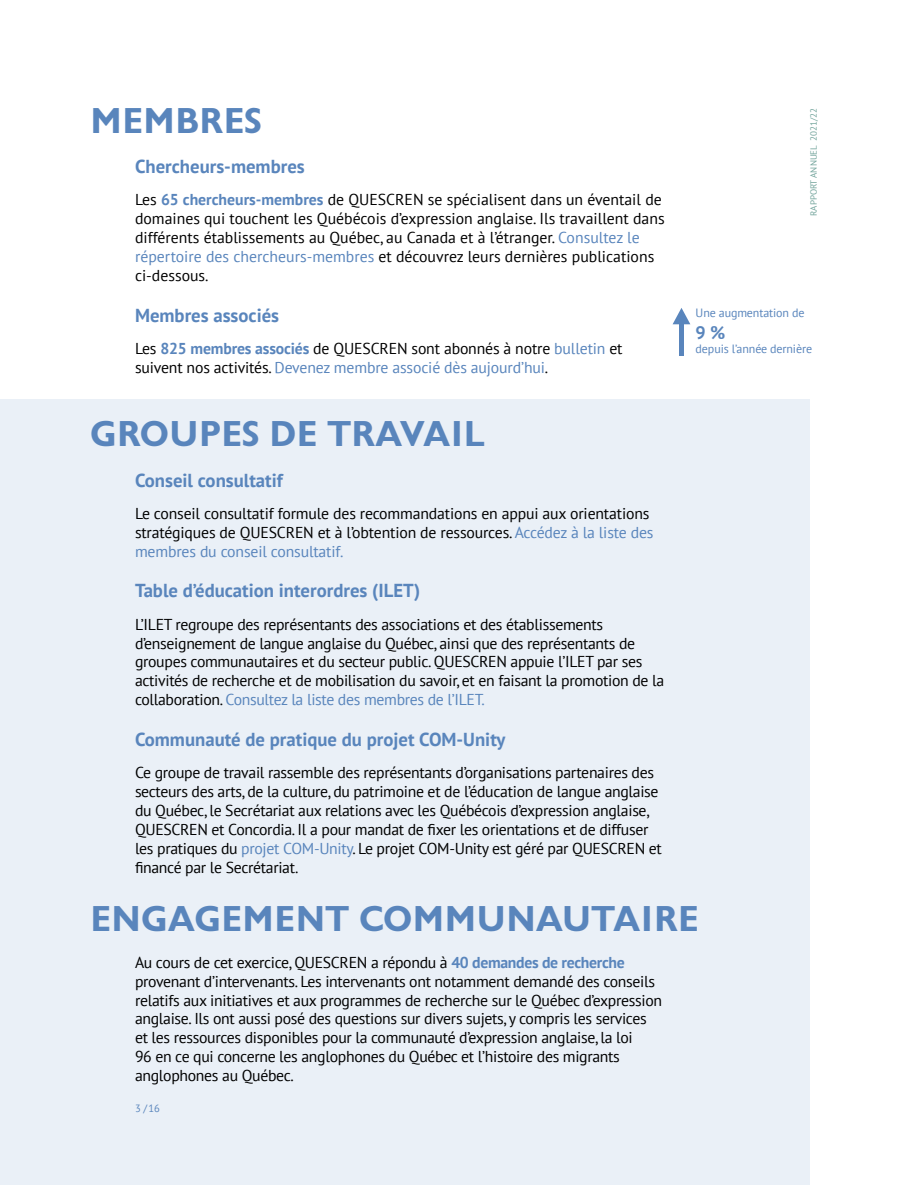
<style>
.page{position:relative;width:918px;height:1188px;background:#fff}
.page>*{position:absolute;margin:0;border:0;box-sizing:border-box;transform-origin:0 0}
.t1{font:700 36px "Gill Sans Display MT Pro";color:#5985bc}
.t2{font:700 18.75px "PT Sans";color:#5985bc}
.t3{font:700 18px "PT Sans";color:#5985bc}
.t4{font:15.75px/18.9px "PT Sans";letter-spacing:-.02em;color:#000}
.t5{font:15.75px/18.9px "PT Sans";color:#000}
.t6{font:12px "PT Sans";letter-spacing:-.01em;color:#5985bc}
.t7{font:10.5px "PT Sans";color:#5985bc}
.t8{font:9px "PT Sans";color:#72a49b}
.s1{font-weight:700;color:#5985bc}
.s2{color:#5985bc}
</style>
<div class="page">
<div style="left:0;top:400px;width:810px;height:785px;background:#eaf0f7"></div>
<svg style="left:673px;top:308px;width:17px;height:48px"></svg>
<h1 class="t1" style="left:90px;top:99px;width:173px">MEMBRES</h1>
<p class="t2" style="left:135px;top:154px;width:171px">Chercheurs-membres</p>
<p class="t5" style="left:135px;top:190px;width:531px">Les <span class="s1">65 chercheurs-membres</span> de QUESCREN se spécialisent dans un éventail de domaines qui touchent les Québécois d’expression anglaise. Ils travaillent dans différents établissements au Québec, au Canada et à l’étranger. <span class="s2">Consultez le répertoire des chercheurs-membres</span> et découvrez leurs dernières publications ci-dessous.</p>
<p class="t2" style="left:135px;top:303px;width:146px">Membres associés</p>
<p class="t4" style="left:135px;top:339px;width:489px">Les <span class="s1">825 membres associés</span> de QUESCREN sont abonnés à notre <span class="s2">bulletin</span> et suivent nos activités. <span class="s2">Devenez membre associé dès aujourd’hui</span>.</p>
<p class="t8" style="left:808px;top:216px;width:109px;rotate:-90deg">RAPPORT ANNUEL 2021/22</p>
<p class="t6" style="left:696px;top:305px;width:110px">Une augmentation de</p>
<p class="t3" style="left:696px;top:320px;width:31px">9 %</p>
<p class="t6" style="left:696px;top:341px;width:118px">depuis l’année dernière</p>
<h1 class="t1" style="left:90px;top:413px;width:397px">GROUPES DE TRAVAIL</h1>
<p class="t2" style="left:135px;top:468px;width:149px">Conseil consultatif</p>
<p class="t4" style="left:135px;top:504px;width:520px">Le conseil consultatif formule des recommandations en appui aux orientations stratégiques de QUESCREN et à l’obtention de ressources. <span class="s2">Accédez à la liste des membres du conseil consultatif.</span></p>
<p class="t2" style="left:135px;top:578px;width:287px">Table d’éducation interordres (ILET)</p>
<p class="t4" style="left:135px;top:614px;width:531px">L’ILET regroupe des représentants des associations et des établissements d’enseignement de langue anglaise du Québec, ainsi que des représentants de groupes communautaires et du secteur public. QUESCREN appuie l’ILET par ses activités de recherche et de mobilisation du savoir, et en faisant la promotion de la collaboration. <span class="s2">Consultez la liste des membres de l’ILET.</span></p>
<p class="t2" style="left:135px;top:727px;width:372px">Communauté de pratique du projet COM-Unity</p>
<p class="t4" style="left:135px;top:763px;width:528px">Ce groupe de travail rassemble des représentants d’organisations partenaires des secteurs des arts, de la culture, du patrimoine et de l’éducation de langue anglaise du Québec, le Secrétariat aux relations avec les Québécois d’expression anglaise, QUESCREN et Concordia. Il a pour mandat de fixer les orientations et de diffuser les pratiques du <span class="s2">projet COM-Unity</span>. Le projet COM-Unity est géré par QUESCREN et financé par le Secrétariat.</p>
<h1 class="t1" style="left:90px;top:897px;width:610px">ENGAGEMENT COMMUNAUTAIRE</h1>
<p class="t4" style="left:135px;top:952px;width:529px">Au cours de cet exercice, QUESCREN a répondu à <span class="s1">40 demandes de recherche </span>provenant d’intervenants. Les intervenants ont notamment demandé des conseils relatifs aux initiatives et aux programmes de recherche sur le Québec d’expression anglaise. Ils ont aussi posé des questions sur divers sujets, y compris les services et les ressources disponibles pour la communauté d’expression anglaise, la loi<br>96 en ce qui concerne les anglophones du Québec et l’histoire des migrants anglophones au Québec.</p>
<p class="t7" style="left:135px;top:1101px;width:26px">3 /16</p>
</div>
